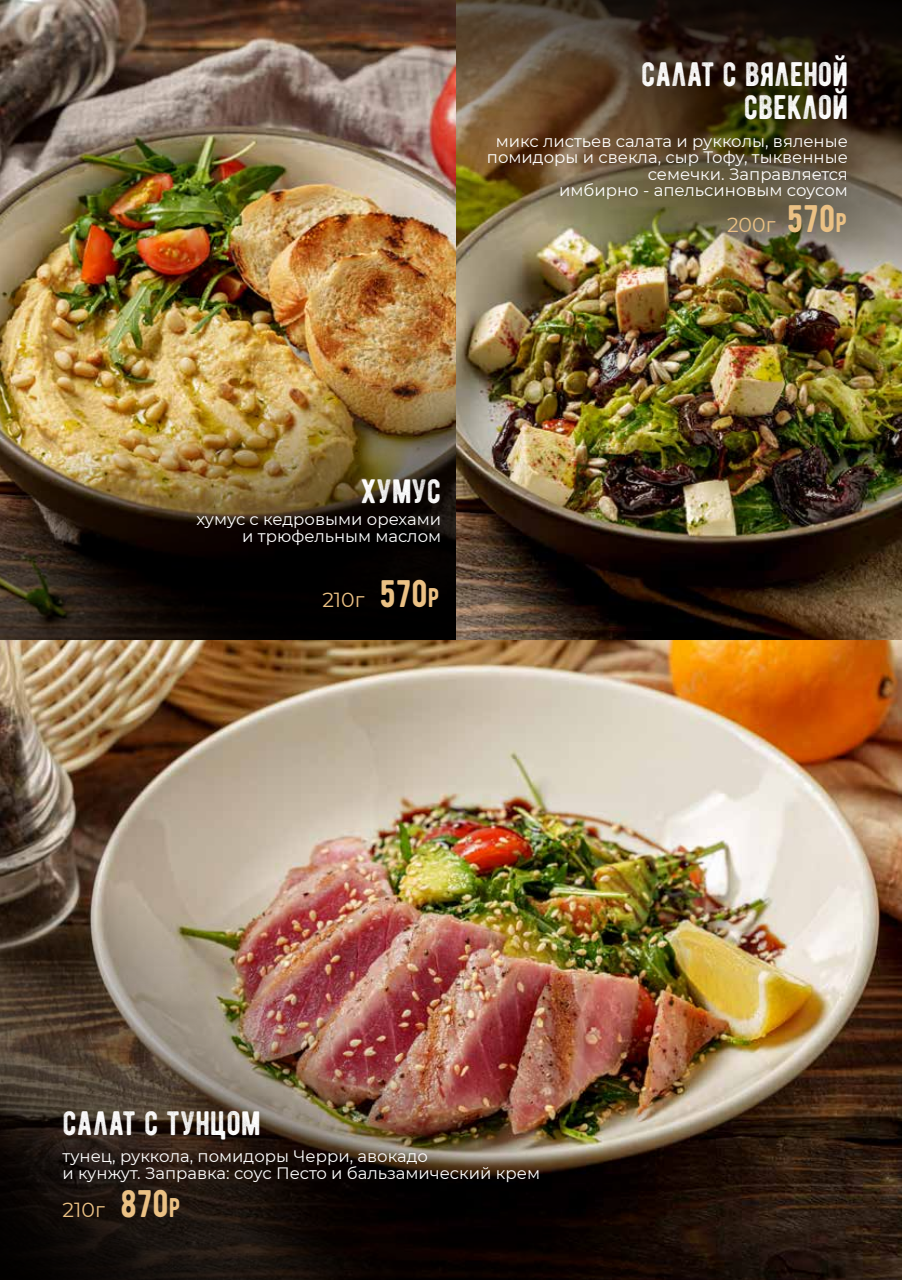
<style>
.page{position:relative;width:902px;height:1280px;background:#fff}
.page>*{position:absolute;margin:0;border:0;box-sizing:border-box;transform-origin:0 0}
.t1{font:38.4px "BERNIER Regular";color:#ebc184}
.t2{font:33.9px/33px "BERNIER Distressed";color:#fff;text-align:right}
.t3{font:20.4px "Montserrat";color:#ebc184}
.t4{font:16.5px/16.5px "Montserrat";color:#fff;text-align:right}
.s1{font-size:27px}
.s2{font-family:"BERNIER Regular";font-size:38.4px}
.s3{font-family:"BERNIER Regular";font-size:27px}
</style>
<div class="page">
<img style="left:0;top:0;width:901px;height:640px">
<img style="left:0;top:640px;width:901px;height:640px">
<img style="left:455px;top:0;width:446px;height:450px">
<img style="left:0;top:190px;width:455px;height:450px">
<h2 class="t2" style="left:641px;top:58px;width:208px">салат с вяленой свеклой</h2>
<p class="t4" style="left:487px;top:132px;width:362px">микс листьев салата и рукколы, вяленые помидоры и свекла, сыр Тофу, тыквенные семечки. Заправляется<br>имбирно - апельсиновым соусом</p>
<h2 class="t2" style="left:360px;top:474px;width:82px">хумус</h2>
<p class="t4" style="left:197px;top:510px;width:246px">хумус с кедровыми орехами и трюфельным маслом</p>
<p class="t3" style="left:322px;top:586px;width:44px">210г</p>
<h1 class="t1" style="left:379px;top:570px;width:61px">570<span class="s1">р</span></h1>
<p class="t3" style="left:727px;top:210px;width:50px">200г</p>
<h1 class="t1" style="left:787px;top:194px;width:61px">570<span class="s1">р</span></h1>
<h2 class="t2" style="left:63px;top:1106px;width:199px">салат с тунцом</h2>
<p class="t4" style="left:63px;top:1147px;width:479px;text-align:left">тунец, руккола, помидоры Черри, авокадо<br>и кунжут. Заправка: соус Песто и бальзамический крем</p>
<p class="t3" style="left:63px;top:1196px;width:119px">210г <span class="s2">870</span><span class="s3">р</span></p>
</div>
